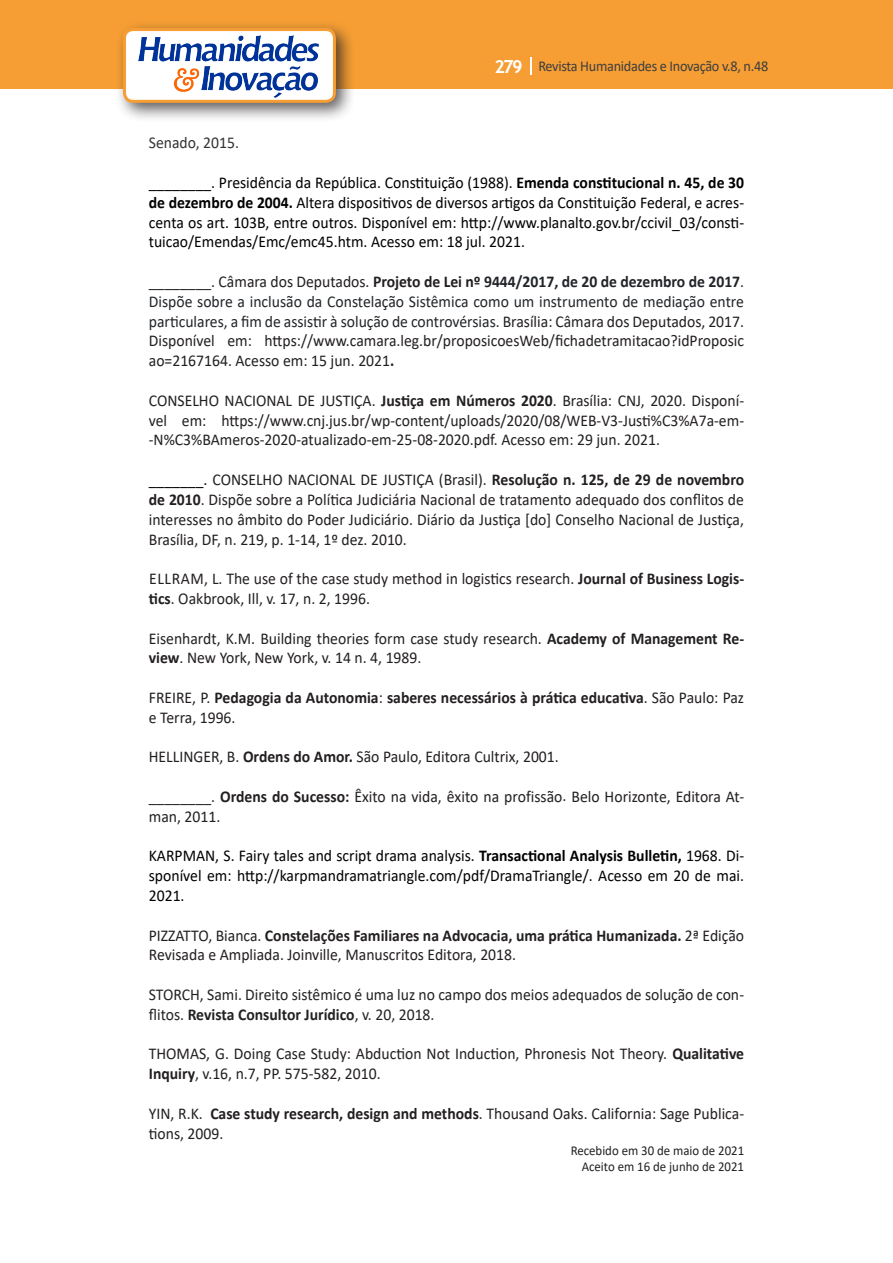
<style>
.page{position:relative;width:893px;height:1263px;background:#fff}
.page>*{position:absolute;margin:0;border:0;box-sizing:border-box;transform-origin:0 0}
.Texto{font:16.5px/19.8px "Calibri";color:#231f20;scale:.95 1}
.Texto-2{font:16.5px/19.8px "Calibri";color:#000;text-align:justify;scale:.95 1}
.Texto-3{font:16.5px/19.8px "Calibri";color:#222;scale:.95 1}
.Texto-4{font:700 16.5px/19.8px "Calibri";color:#231f20;scale:.95 1}
.Texto-5{font:16.5px "Calibri";color:#333;scale:.95 1}
.t1{font:15px "Calibri";letter-spacing:-.02em;color:#3e3e3f;scale:.95 1}
.Texto-6{font:13.5px "Calibri";color:#231f20;scale:.95 1}
.s1{font-family:"Trebuchet MS";font-weight:700;font-size:18px;color:#fff}
.s2{font-weight:700}
.s3{font-weight:700;color:#212529}
.s4{color:#212529}
.s5{color:#000}
.s6{font-weight:400}
</style>
<div class="page">
<div style="left:0;top:0;width:893px;height:88px;background:#f69e34"></div>
<svg style="left:530px;top:57px;width:2px;height:18px"></svg>
<div style="left:115px;top:20px;width:241px;height:103px;background:#231f20;opacity:.75"></div>
<div style="left:125px;top:30px;width:209px;height:71px;background:#fff;border-radius:9px"></div>
<img style="left:138px;top:35px;width:181px;height:62px">
<div style="left:123px;top:28px;width:213px;height:75px;border:3px solid #f69e34;border-radius:9px"></div>
<p class="t1" style="left:495px;top:56px;width:290px"><span class="s1">279</span> Revista Humanidades e Inovação v.8, n.48</p>
<p class="Texto-5" style="left:149px;top:132px;width:96px">Senado, 2015.</p>
<p class="Texto-2" style="left:149px;top:172px;width:628px">________. Presidência da República. Constituição (1988). <span class="s2">Emenda constitucional n. 45, de 30 de dezembro de 2004.</span> Altera dispositivos de diversos artigos da Constituição Federal, e acres&shy;centa os art. 103B, entre outros. Disponível em: http://www.planalto.gov.br/ccivil_03/consti&shy;tuicao/Emendas/Emc/emc45.htm. Acesso em: 18 jul. 2021.</p>
<p class="Texto" style="left:149px;top:271px;width:628px;text-align:justify">________. Câmara dos Deputados. <span class="s2">Projeto de Lei nº</span> <span class="s3">9444/2017, de 20 de dezembro de 2017</span><span class="s4">.<br>Dispõe sobre a inclusão da Constelação Sistêmica como um instrumento de mediação entre particulares, a fim de assistir à solução de controvérsias.</span> Brasília: Câmara dos Deputados, 2017.<br>Disponível em: https://www.camara.leg.br/proposicoesWeb/fichadetramitacao?idProposic ao=2167164. Acesso em: 15 jun. 2021<span class="s2">.</span></p>
<p class="Texto" style="left:149px;top:390px;width:628px;text-align:justify">CONSELHO NACIONAL DE JUSTIÇA. <span class="s2">Justiça em Números 2020</span>. Brasília: CNJ, 2020. Disponí&shy;vel em: https://www.cnj.jus.br/wp-content/uploads/2020/08/WEB-V3-Justi%C3%A7a-em--N%C3%BAmeros-2020-atualizado-em-25-08-2020.pdf. Acesso em: 29 jun. 2021.</p>
<p class="Texto" style="left:149px;top:469px;width:628px;text-align:justify"><span class="s5">_______.</span> CONSELHO NACIONAL DE JUSTIÇA (Brasil). <span class="s2">Resolução n. 125, de 29 de novembro de 2010</span>. Dispõe sobre a Política Judiciária Nacional de tratamento adequado dos conflitos de interesses no âmbito do Poder Judiciário. Diário da Justiça [do] Conselho Nacional de Justiça, Brasília, DF, n. 219, p. 1-14, 1º dez. 2010.</p>
<p class="Texto" style="left:149px;top:568px;width:628px">ELLRAM, L. The use of the case study method in logistics research. <span class="s2">Journal of Business Logis&shy;tics</span>. Oakbrook, Ill, v. 17, n. 2, 1996.</p>
<p class="Texto" style="left:149px;top:628px;width:628px">Eisenhardt, K.M. Building theories form case study research. <span class="s2">Academy of Management Re&shy;view</span>. New York, New York, v. 14 n. 4, 1989.</p>
<p class="Texto-4" style="left:149px;top:687px;width:628px"><span class="s6">FREIRE, P.</span> Pedagogia da Autonomia<span class="s6">:</span> saberes necessários à prática educativa<span class="s6">. São Paulo: Paz e Terra, 1996.</span></p>
<p class="Texto" style="left:149px;top:746px;width:433px">HELLINGER, B. <span class="s2">Ordens do Amor.</span> São Paulo, Editora Cultrix, 2001.</p>
<p class="Texto" style="left:149px;top:786px;width:628px">________. <span class="s2">Ordens do Sucesso:</span> Êxito na vida, êxito na profissão. Belo Horizonte, Editora At&shy;man, 2011.</p>
<p class="Texto-2" style="left:149px;top:845px;width:628px">KARPMAN, S. Fairy tales and script drama analysis. <span class="s2">Transactional Analysis Bulletin,</span> 1968. Di&shy;sponível em: http://karpmandramatriangle.com/pdf/DramaTriangle/. Acesso em 20 de mai.<br>2021.</p>
<p class="Texto" style="left:149px;top:925px;width:628px">PIZZATTO, Bianca. <span class="s2">Constelações Familiares na Advocacia, uma prática Humanizada.</span> 2ª Edição<br>Revisada e Ampliada. Joinville, Manuscritos Editora, 2018.</p>
<p class="Texto-3" style="left:149px;top:984px;width:628px">STORCH, Sami. Direito sistêmico é uma luz no campo dos meios adequados de solução de con&shy;flitos. <span class="s2">Revista Consultor Jurídico</span>, v. 20, 2018.</p>
<p class="Texto" style="left:149px;top:1043px;width:628px">THOMAS, G. Doing Case Study: Abduction Not Induction, Phronesis Not Theory. <span class="s2">Qualitative<br>Inquiry</span>, v.16, n.7, PP. 575-582, 2010.</p>
<p class="Texto" style="left:149px;top:1103px;width:628px">YIN, R.K. <span class="s2">Case study research, design and methods</span>. Thousand Oaks. California: Sage Publica&shy;tions, 2009.</p>
<p class="Texto-6" style="left:571px;top:1141px;width:184px">Recebido em 30 de maio de 2021</p>
<p class="Texto-6" style="left:582px;top:1157px;width:172px">Aceito em 16 de junho de 2021</p>
</div>
